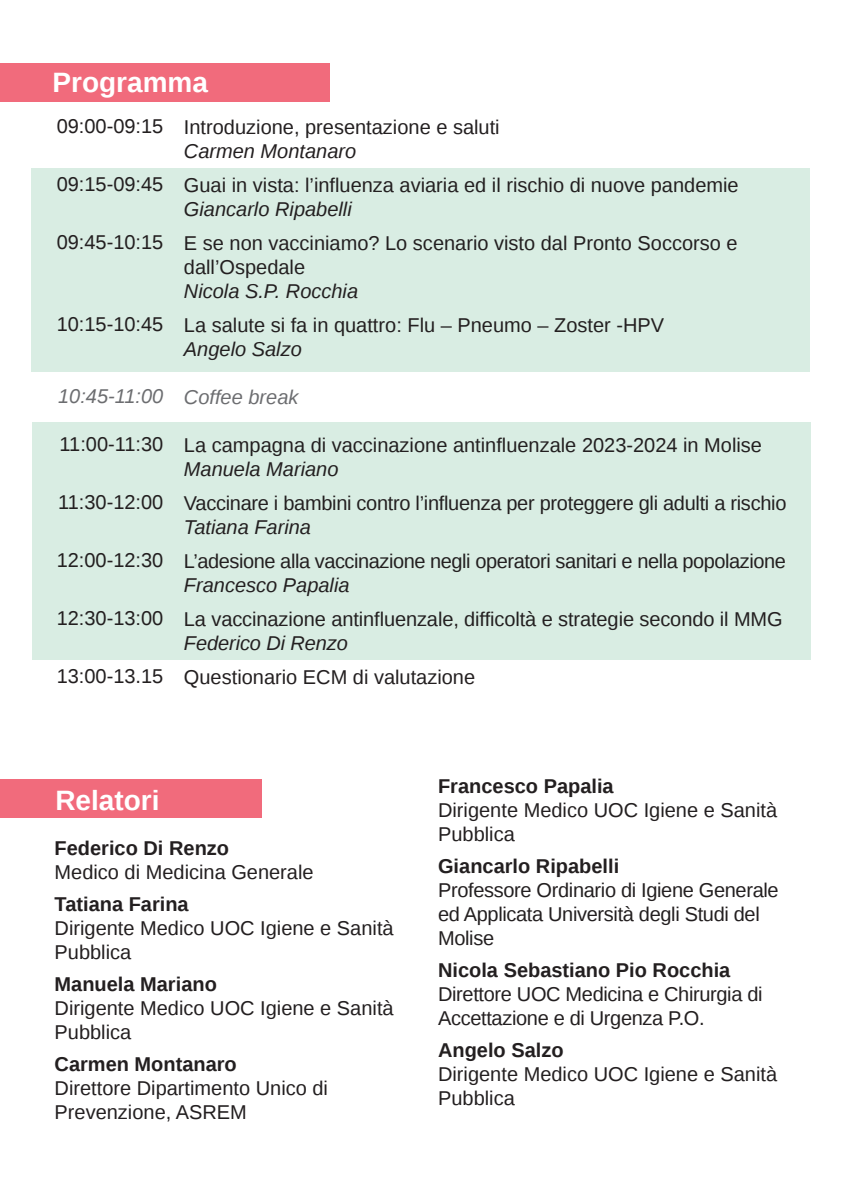
<style>
.page{position:relative;width:842px;height:1191px;background:#fff}
.page>*{position:absolute;margin:0;border:0;box-sizing:border-box;transform-origin:0 0}
.t1{font:700 28px "Liberation Sans";color:#fff}
.t2{font:20px/24px "Liberation Sans";color:#231f20}
.t3{font:700 20px "Liberation Sans";color:#231f20}
.t4{font:italic 20px "Liberation Sans";color:#231f20}
.t5{font:20px "Liberation Sans";letter-spacing:-.02em;color:#231f20}
.t6{font:italic 20px "Liberation Sans";color:#6c6d70}
</style>
<div class="page">
<div style="left:0;top:63px;width:330px;height:38px;background:#f16b7c"></div>
<div style="left:0;top:779px;width:261px;height:38px;background:#f16b7c"></div>
<div style="left:32px;top:169px;width:778px;height:203px;background:#d9ede3"></div>
<div style="left:32px;top:422px;width:778px;height:237px;background:#d9ede3"></div>
<h1 class="t1" style="left:52px;top:63px;width:157px">Programma</h1>
<p class="t2" style="left:184px;top:116px;width:317px">Introduzione, presentazione e saluti</p>
<p class="t4" style="left:184px;top:138px;width:174px">Carmen Montanaro</p>
<p class="t2" style="left:184px;top:174px;width:556px">Guai in vista: l’influenza aviaria ed il rischio di nuove pandemie</p>
<p class="t4" style="left:184px;top:196px;width:169px">Giancarlo Ripabelli</p>
<p class="t2" style="left:184px;top:232px;width:555px">E se non vacciniamo? Lo scenario visto dal Pronto Soccorso e dall’Ospedale</p>
<p class="t4" style="left:184px;top:278px;width:176px">Nicola S.P. Rocchia</p>
<p class="t2" style="left:184px;top:314px;width:482px">La salute si fa in quattro: Flu – Pneumo – Zoster -HPV</p>
<p class="t4" style="left:184px;top:336px;width:119px">Angelo Salzo</p>
<p class="t6" style="left:184px;top:384px;width:116px">Coffee break</p>
<p class="t2" style="left:184px;top:434px;width:580px">La campagna di vaccinazione antinfluenzale 2023-2024 in Molise</p>
<p class="t4" style="left:184px;top:456px;width:156px">Manuela Mariano</p>
<p class="t2" style="left:184px;top:492px;width:604px">Vaccinare i bambini contro l’influenza per proteggere gli adulti a rischio</p>
<p class="t4" style="left:184px;top:514px;width:129px">Tatiana Farina</p>
<p class="t5" style="left:184px;top:550px;width:603px">L’adesione alla vaccinazione negli operatori sanitari e nella popolazione</p>
<p class="t4" style="left:184px;top:572px;width:167px">Francesco Papalia</p>
<p class="t2" style="left:184px;top:608px;width:600px">La vaccinazione antinfluenzale, difficoltà e strategie secondo il MMG</p>
<p class="t4" style="left:184px;top:630px;width:165px">Federico Di Renzo</p>
<p class="t2" style="left:184px;top:666px;width:293px">Questionario ECM di valutazione</p>
<p class="t2" style="left:57px;top:115px;width:108px">09:00-09:15</p>
<p class="t2" style="left:57px;top:173px;width:108px">09:15-09:45</p>
<p class="t2" style="left:57px;top:231px;width:108px">09:45-10:15</p>
<p class="t2" style="left:57px;top:313px;width:108px">10:15-10:45</p>
<p class="t6" style="left:58px;top:383px;width:107px">10:45-11:00</p>
<p class="t2" style="left:60px;top:433px;width:105px">11:00-11:30</p>
<p class="t2" style="left:58px;top:491px;width:107px">11:30-12:00</p>
<p class="t2" style="left:57px;top:549px;width:108px">12:00-12:30</p>
<p class="t2" style="left:57px;top:607px;width:108px">12:30-13:00</p>
<p class="t2" style="left:57px;top:665px;width:108px">13:00-13.15</p>
<h1 class="t1" style="left:55px;top:781px;width:106px">Relatori</h1>
<p class="t3" style="left:55px;top:834px;width:176px">Federico Di Renzo</p>
<p class="t2" style="left:55px;top:861px;width:260px">Medico di Medicina Generale</p>
<p class="t3" style="left:55px;top:890px;width:136px">Tatiana Farina</p>
<p class="t2" style="left:55px;top:917px;width:341px">Dirigente Medico UOC Igiene e Sanità<br>Pubblica</p>
<p class="t3" style="left:55px;top:970px;width:164px">Manuela Mariano</p>
<p class="t2" style="left:55px;top:997px;width:341px">Dirigente Medico UOC Igiene e Sanità<br>Pubblica</p>
<p class="t3" style="left:55px;top:1050px;width:184px">Carmen Montanaro</p>
<p class="t2" style="left:55px;top:1077px;width:275px">Direttore Dipartimento Unico di<br>Prevenzione, ASREM</p>
<p class="t3" style="left:438px;top:772px;width:177px">Francesco Papalia</p>
<p class="t2" style="left:438px;top:799px;width:341px">Dirigente Medico UOC Igiene e Sanità<br>Pubblica</p>
<p class="t3" style="left:438px;top:852px;width:183px">Giancarlo Ripabelli</p>
<p class="t2" style="left:438px;top:879px;width:342px">Professore Ordinario di Igiene Generale ed Applicata Università degli Studi del<br>Molise</p>
<p class="t3" style="left:438px;top:956px;width:294px">Nicola Sebastiano Pio Rocchia</p>
<p class="t2" style="left:438px;top:983px;width:326px">Direttore UOC Medicina e Chirurgia di<br>Accettazione e di Urgenza P.O.</p>
<p class="t3" style="left:438px;top:1036px;width:127px">Angelo Salzo</p>
<p class="t2" style="left:438px;top:1063px;width:341px">Dirigente Medico UOC Igiene e Sanità<br>Pubblica</p>
</div>
